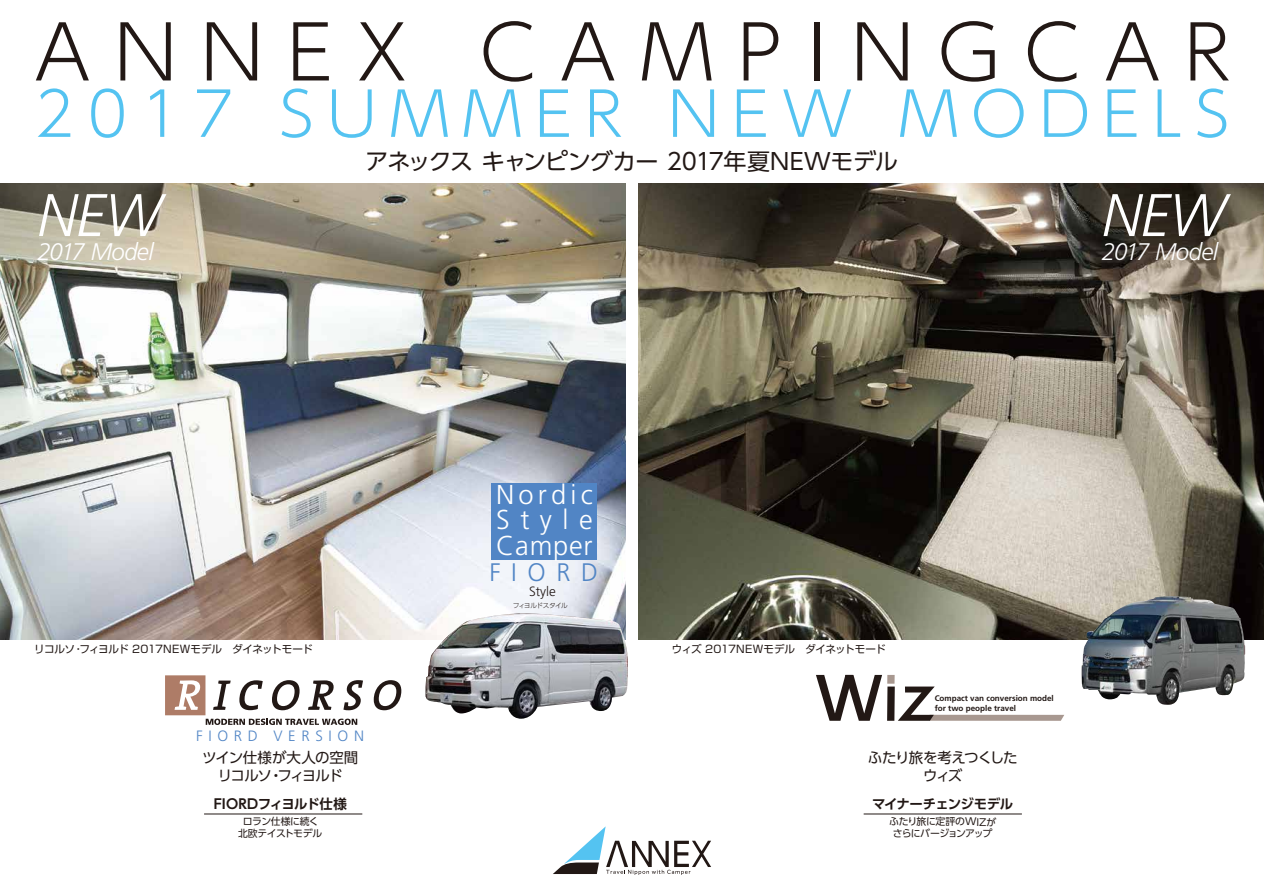
<style>
.page{position:relative;width:1264px;height:894px;background:#fff}
.page>*{position:absolute;margin:0;border:0;box-sizing:border-box;transform-origin:0 0}
.t1{font:300 74.4px "UD Shin Go Pro";letter-spacing:.32em;color:#221815}
.t2{font:300 60.6px "UD Shin Go Pro";letter-spacing:.21em;color:#54c3f1}
.t3{font:italic 300 60px "Frutiger";letter-spacing:-.025em;color:#fff}
.t4{font:300 27.3px/25.3px "Frutiger";letter-spacing:.15em;color:#fff;text-align:justify}
.t5{font:300 25.35px "Frutiger";letter-spacing:.42em;color:#5185c5}
.t6{font:italic 300 24px "Frutiger";letter-spacing:-.03em;color:#fff}
.t7{font:22.8px "UD Shin Go Pro";letter-spacing:-.025em;color:#221815}
.t8{font:300 15px "Frutiger";letter-spacing:.38em;color:#5185c5}
.t9{font:14.4px/17.5px "UD Shin Go Pro";letter-spacing:-.06em;color:#221815;text-align:center}
.t10{font:700 13.5px "UD Shin Go Pro De";letter-spacing:-.035em;color:#221815}
.t11{font:300 13.5px "Frutiger";color:#221815}
.t12{font:10.5px "Shin Go Pro";letter-spacing:-.045em;color:#221815}
.t13{font:9.9px/11.9px "UD Shin Go Pro";letter-spacing:-.04em;color:#221815;text-align:center}
.t14{font:700 8.1px/9.6px "Frutiger";color:#221815}
.t15{font:300 6.6px "UD Shin Go Pro";letter-spacing:-.095em;color:#221815}
</style>
<div class="page">
<svg style="left:553px;top:826px;width:158px;height:48px"></svg>
<img style="left:638px;top:183px;width:625px;height:456px">
<img style="left:0;top:183px;width:625px;height:456px">
<img style="left:425px;top:613px;width:203px;height:105px">
<hr style="left:204px;top:813px;width:158px;height:1px;background:#221815">
<hr style="left:863px;top:813px;width:158px;height:1px;background:#221815">
<div style="left:887px;top:674px;width:7px;height:9px;background:#a89890"></div>
<div style="left:887px;top:686px;width:7px;height:34px;background:#221815"></div>
<svg style="left:898px;top:686px;width:166px;height:34px"></svg>
<svg style="left:816px;top:674px;width:66px;height:46px"></svg>
<img style="left:1081px;top:596px;width:163px;height:108px">
<div style="left:491px;top:483px;width:106px;height:77px;background:#5185c5"></div>
<svg style="left:374px;top:680px;width:27px;height:30px"></svg>
<svg style="left:165px;top:675px;width:198px;height:49px"></svg>
<h1 class="t1" style="left:34px;top:-8px;width:1197px">ANNEX CAMPINGCAR</h1>
<h2 class="t2" style="left:34px;top:65px;width:1196px">2017 SUMMER NEW MODELS</h2>
<h3 class="t3" style="left:37px;top:181px;width:125px">NEW</h3>
<h3 class="t6" style="left:37px;top:238px;width:118px">2017 Model</h3>
<h3 class="t7" style="left:365px;top:143px;width:534px">アネックス キャンピングカー 2017年夏NEWモデル</h3>
<h3 class="t3" style="left:1101px;top:181px;width:125px">NEW</h3>
<h3 class="t6" style="left:1101px;top:238px;width:118px">2017 Model</h3>
<h3 class="t4" style="left:496px;top:482px;width:98px">Nordic Style Camper</h3>
<h3 class="t5" style="left:489px;top:557px;width:110px">FIORD</h3>
<p class="t11" style="left:529px;top:583px;width:28px">Style</p>
<p class="t15" style="left:512px;top:599px;width:63px">フィヨルドスタイル　</p>
<p class="t12" style="left:34px;top:640px;width:280px">リコルソ・フィヨルド 2017NEWモデル　ダイネットモード</p>
<p class="t12" style="left:672px;top:640px;width:215px">ウィズ 2017NEWモデル　ダイネットモード</p>
<h3 class="t8" style="left:196px;top:727px;width:169px">FIORD VERSION</h3>
<p class="t14" style="left:934px;top:693px;width:121px">Compact van conversion model for two people travel</p>
<h3 class="t9" style="left:202px;top:748px;width:158px">ツイン仕様が大人の空間リコルソ・フィヨルド</h3>
<h3 class="t9" style="left:867px;top:748px;width:151px">ふたり旅を考えつくしたウィズ</h3>
<p class="t10" style="left:214px;top:792px;width:134px">FIORDフィヨルド仕様</p>
<p class="t10" style="left:872px;top:792px;width:142px">マイナーチェンジモデル</p>
<p class="t13" style="left:238px;top:815px;width:86px">ロラン仕様に続く北欧テイストモデル</p>
<p class="t13" style="left:888px;top:815px;width:109px">ふたり旅に定評のWIZがさらにバージョンアップ</p>
</div>
